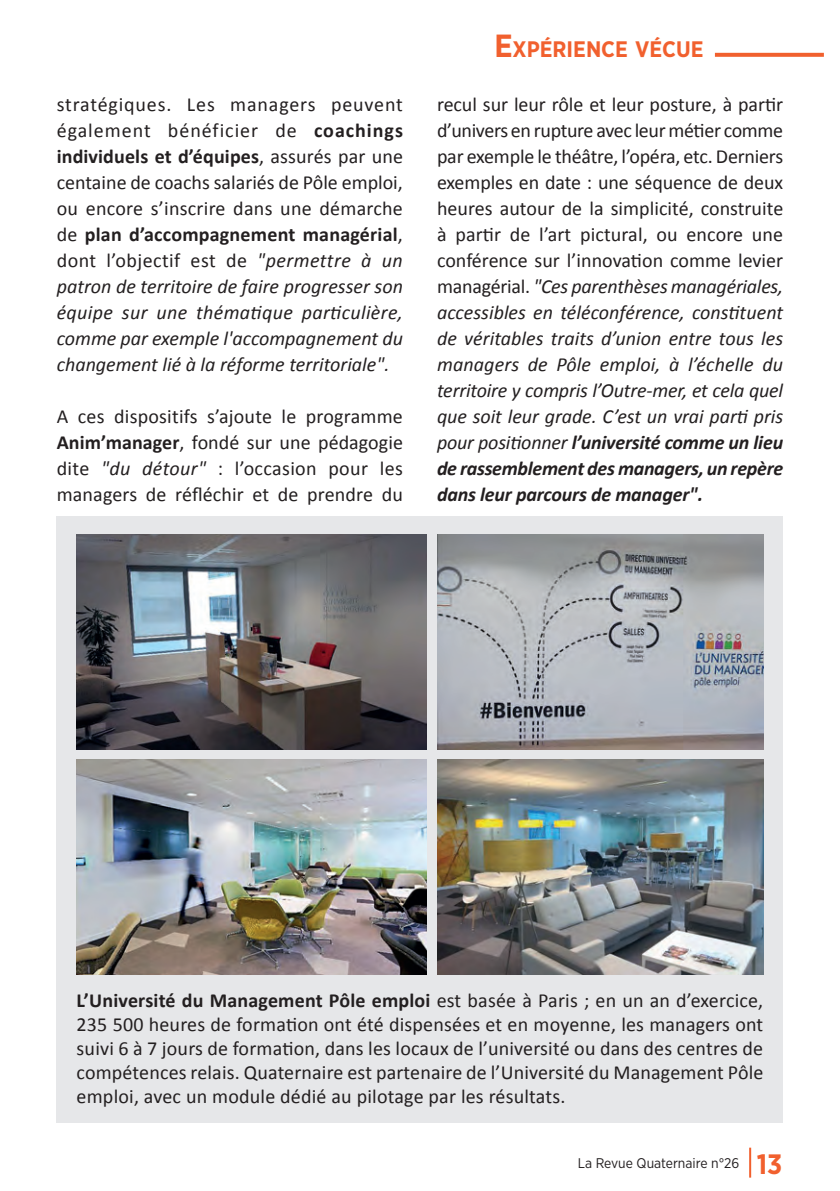
<style>
.page{position:relative;width:840px;height:1191px;background:#fff}
.page>*{position:absolute;margin:0;border:0;box-sizing:border-box;transform-origin:0 0}
.t1{font:700 22.4px "Gotham Narrow";color:#f1602e}
.t2{font:20px/26px "Calibri";letter-spacing:.01em;color:#231f20;text-align:justify}
.t3{font:14px "Gotham Narrow";color:#231f20}
.s1{font-weight:700}
.s2{font-style:italic}
.s3{font-size:32px}
.s4{font-weight:700;font-style:italic}
.s5{font-weight:700;font-size:28px;color:#f1602e}
</style>
<div class="page">
<hr style="left:748px;top:1147px;width:2px;height:30px;background:#f1602e">
<svg style="left:714px;top:53px;width:109px;height:4px"></svg>
<div style="left:57px;top:516px;width:725px;height:607px;background:#e6e7e9"></div>
<img style="left:77px;top:534px;width:349px;height:215px">
<img style="left:437px;top:534px;width:326px;height:215px">
<img style="left:77px;top:759px;width:349px;height:216px">
<img style="left:437px;top:759px;width:326px;height:216px">
<p class="t2" style="left:57px;top:91px;width:347px">stratégiques. Les managers peuvent également bénéficier de <span class="s1">coachings individuels et d’équipes</span>, assurés par une centaine de coachs salariés de Pôle emploi, ou encore s’inscrire dans une démarche de <span class="s1">plan d’accompagnement managérial</span>, dont l’objectif est de <span class="s2">"permettre à un patron de territoire de faire progresser son équipe sur une thématique particulière, comme par exemple l'accompagnement du changement lié à la réforme territoriale".</span></p>
<p class="t2" style="left:57px;top:403px;width:347px">A ces dispositifs s’ajoute le programme <span class="s1">Anim’manager</span>, fondé sur une pédagogie dite <span class="s2">"du détour"</span> : l’occasion pour les managers de réfléchir et de prendre du</p>
<p class="t1" style="left:494px;top:35px;width:208px"><span class="s3">E</span>XPÉRIENCE VÉCUE</p>
<p class="t2" style="left:437px;top:91px;width:347px">recul sur leur rôle et leur posture, à partir d’univers en rupture avec leur métier comme par exemple le théâtre, l’opéra, etc. Derniers exemples en date : une séquence de deux heures autour de la simplicité, construite à partir de l’art pictural, ou encore une conférence sur l’innovation comme levier managérial. <span class="s2">"Ces parenthèses managériales, accessibles en téléconférence, constituent de véritables traits d’union entre tous les managers de Pôle emploi, à l’échelle du territoire y compris l’Outre-mer, et cela quel que soit leur grade. C’est un vrai parti pris pour positionner</span> <span class="s4">l’université comme un lieu de rassemblement des managers, un repère dans leur parcours de manager".</span></p>
<p class="t2" style="left:77px;top:987px;width:688px;line-height:24px"><span class="s1">L’Université du Management Pôle emploi</span> est basée à Paris ; en un an d’exercice, 235 500 heures de formation ont été dispensées et en moyenne, les managers ont suivi 6 à 7 jours de formation, dans les locaux de l’université ou dans des centres de compétences relais. Quaternaire est partenaire de l’Université du Management Pôle emploi, avec un module dédié au pilotage par les résultats.</p>
<p class="t3" style="left:577px;top:1154px;width:206px">La Revue Quaternaire n°26 <span class="s5">13</span></p>
</div>
